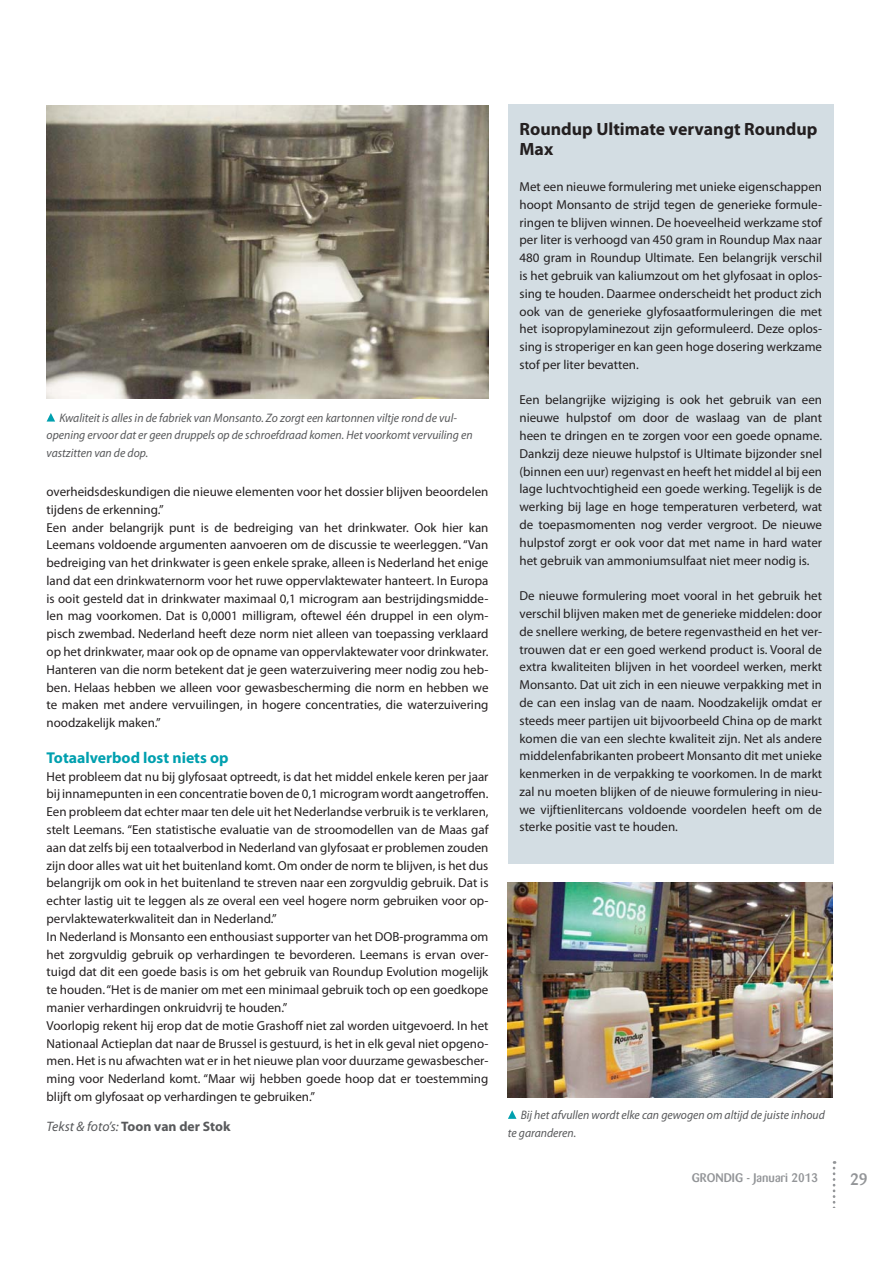
<style>
.page{position:relative;width:893px;height:1263px;background:#fff}
.page>*{position:absolute;margin:0;border:0;box-sizing:border-box;transform-origin:0 0}
.t1{font:700 17.85px/20.5px "Myriad Pro";color:#231f20}
.t2{font:500 16.5px "Barmeno Pro";color:#939598}
.t3{font:700 15.75px "Myriad Pro";color:#00a0af}
.t4{font:700 13.65px "Myriad Pro";color:#58595b}
.t5{font:13.05px/17.9px "Myriad Pro";color:#231f20;text-align:justify}
.t6{font:italic 12.3px/17.9px "Myriad Pro";color:#58595b;scale:.95 1}
.t7{font:500 12.3px "Barmeno Pro";color:#939598}
.s1{font-weight:400;font-style:italic}
</style>
<div class="page">
<img style="left:508px;top:882px;width:324px;height:216px">
<img style="left:47px;top:105px;width:441px;height:294px">
<svg style="left:833px;top:1161px;width:2px;height:47px"></svg>
<svg style="left:508px;top:1110px;width:8px;height:9px"></svg>
<div style="left:508px;top:104px;width:326px;height:760px;background:#d3dde3"></div>
<svg style="left:47px;top:413px;width:8px;height:9px"></svg>
<p class="t6" style="left:47px;top:409px;width:450px;text-indent:13px">Kwaliteit is alles in de fabriek van Monsanto. Zo zorgt een kartonnen viltje rond de vul&shy;opening ervoor dat er geen druppels op de schroefdraad komen. Het voorkomt vervuiling en vastzitten van de dop.</p>
<p class="t5" style="left:47px;top:483px;width:443px;text-align:left">overheidsdeskundigen die nieuwe elementen voor het dossier blijven beoordelen tijdens de erkenning.”<br>Een ander belangrijk punt is de bedreiging van het drinkwater. Ook hier kan Leemans voldoende argumenten aanvoeren om de discussie te weerleggen. “Van bedreiging van het drinkwater is geen enkele sprake, alleen is Nederland het enige land dat een drinkwaternorm voor het ruwe oppervlaktewater hanteert. In Europa is ooit gesteld dat in drinkwater maximaal 0,1 microgram aan bestrijdingsmidde&shy;len mag voorkomen. Dat is 0,0001 milligram, oftewel één druppel in een olym&shy;pisch zwembad. Nederland heeft deze norm niet alleen van toepassing verklaard op het drinkwater, maar ook op de opname van oppervlaktewater voor drinkwater.<br>Hanteren van die norm betekent dat je geen waterzuivering meer nodig zou heb&shy;ben. Helaas hebben we alleen voor gewasbescherming die norm en hebben we te maken met andere vervuilingen, in hogere concentraties, die waterzuivering noodzakelijk maken.”</p>
<p class="t3" style="left:47px;top:752px;width:184px">Totaalverbod lost niets op</p>
<p class="t5" style="left:47px;top:768px;width:443px;text-align:left">Het probleem dat nu bij glyfosaat optreedt, is dat het middel enkele keren per jaar bij innamepunten in een concentratie boven de 0,1 microgram wordt aangetroffen.<br>Een probleem dat echter maar ten dele uit het Nederlandse verbruik is te verklaren, stelt Leemans. “Een statistische evaluatie van de stroomodellen van de Maas gaf aan dat zelfs bij een totaalverbod in Nederland van glyfosaat er problemen zouden zijn door alles wat uit het buitenland komt. Om onder de norm te blijven, is het dus belangrijk om ook in het buitenland te streven naar een zorgvuldig gebruik. Dat is echter lastig uit te leggen als ze overal een veel hogere norm gebruiken voor op&shy;pervlaktewaterkwaliteit dan in Nederland.”<br>In Nederland is Monsanto een enthousiast supporter van het DOB-programma om het zorgvuldig gebruik op verhardingen te bevorderen. Leemans is ervan over&shy;tuigd dat dit een goede basis is om het gebruik van Roundup Evolution mogelijk te houden. “Het is de manier om met een minimaal gebruik toch op een goedkope manier verhardingen onkruidvrij te houden.”<br>Voorlopig rekent hij erop dat de motie Grashoff niet zal worden uitgevoerd. In het Nationaal Actieplan dat naar de Brussel is gestuurd, is het in elk geval niet opgeno&shy;men. Het is nu afwachten wat er in het nieuwe plan voor duurzame gewasbescher&shy;ming voor Nederland komt. “Maar wij hebben goede hoop dat er toestemming blijft om glyfosaat op verhardingen te gebruiken.”</p>
<p class="t4" style="left:47px;top:1121px;width:185px"><span class="s1">Tekst &amp; foto’s:</span> Toon van der Stok</p>
<h1 class="t1" style="left:519px;top:120px;width:299px">Roundup Ultimate vervangt Roundup<br>Max</h1>
<p class="t5" style="left:519px;top:178px;width:304px">Met een nieuwe formulering met unieke eigenschappen hoopt Monsanto de strijd tegen de generieke formule&shy;ringen te blijven winnen. De hoeveelheid werkzame stof per liter is verhoogd van 450 gram in Roundup Max naar 480 gram in Roundup Ultimate. Een belangrijk verschil is het gebruik van kaliumzout om het glyfosaat in oplos&shy;sing te houden. Daarmee onderscheidt het product zich ook van de generieke glyfosaatformuleringen die met het isopropylaminezout zijn geformuleerd. Deze oplos&shy;sing is stroperiger en kan geen hoge dosering werkzame stof per liter bevatten.</p>
<p class="t5" style="left:519px;top:392px;width:304px">Een belangrijke wijziging is ook het gebruik van een nieuwe hulpstof om door de waslaag van de plant heen te dringen en te zorgen voor een goede opname.<br>Dankzij deze nieuwe hulpstof is Ultimate bijzonder snel (binnen een uur) regenvast en heeft het middel al bij een lage luchtvochtigheid een goede werking. Tegelijk is de werking bij lage en hoge temperaturen verbeterd, wat de toepasmomenten nog verder vergroot. De nieuwe hulpstof zorgt er ook voor dat met name in hard water het gebruik van ammoniumsulfaat niet meer nodig is.</p>
<p class="t5" style="left:519px;top:588px;width:304px">De nieuwe formulering moet vooral in het gebruik het verschil blijven maken met de generieke middelen: door de snellere werking, de betere regenvastheid en het ver&shy;trouwen dat er een goed werkend product is. Vooral de extra kwaliteiten blijven in het voordeel werken, merkt Monsanto. Dat uit zich in een nieuwe verpakking met in de can een inslag van de naam. Noodzakelijk omdat er steeds meer partijen uit bijvoorbeeld China op de markt komen die van een slechte kwaliteit zijn. Net als andere middelenfabrikanten probeert Monsanto dit met unieke kenmerken in de verpakking te voorkomen. In de markt zal nu moeten blijken of de nieuwe formulering in nieu&shy;we vijftienlitercans voldoende voordelen heeft om de sterke positie vast te houden.</p>
<p class="t6" style="left:508px;top:1107px;width:335px;text-indent:13px">Bij het afvullen wordt elke can gewogen om altijd de juiste inhoud te garanderen.</p>
<p class="t7" style="left:692px;top:1171px;width:128px">GRONDIG - Januari 2013</p>
<p class="t2" style="left:850px;top:1170px;width:19px">29</p>
</div>
